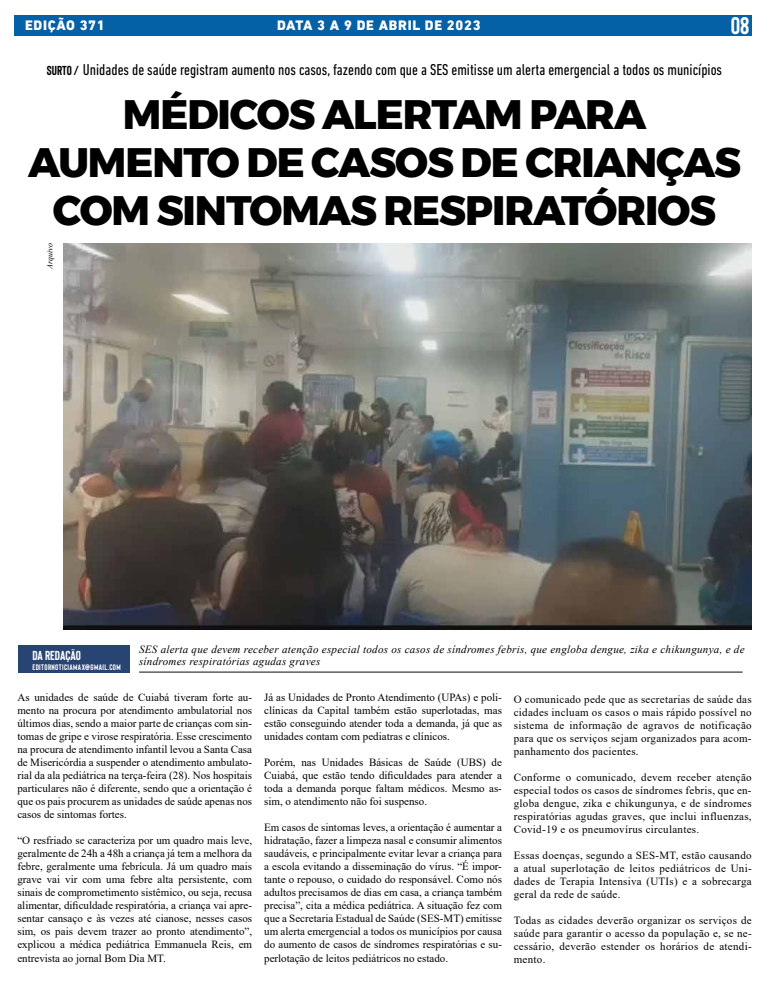
<style>
.page{position:relative;width:780px;height:993px;background:#fff}
.page>*{position:absolute;margin:0;border:0;box-sizing:border-box;transform-origin:0 0}
.t1{font:800 41px/48px "Montserrat";letter-spacing:-.025em;color:#000;text-align:center}
.t2{font:700 24px "Bison";color:#fff}
.t3{font:condensed 16px "DIN Next LT Pro";color:#000}
.t4{font:800 14px "DIN Next LT Pro";letter-spacing:.05em;color:#fff}
.t5{font:700 13px "Bison";letter-spacing:-.005em;color:#fff}
.t6{font:11px/13px "Times New Roman";color:#000;text-align:justify}
.t7{font:italic 11px/12px "Times New Roman";letter-spacing:.025em;color:#000}
.t8{font:700 8px "Bison";letter-spacing:.05em;color:#fff}
.t9{font:italic 8px "Times New Roman";color:#000}
.s1{font-family:"Bison";font-weight:700;font-stretch:normal;font-size:13px}
</style>
<div class="page">
<div style="left:14px;top:15px;width:737px;height:21px;background:#0561a6"></div>
<div style="left:18px;top:645px;width:112px;height:27px;background:#284473"></div>
<hr style="left:139px;top:671px;width:603px;height:1px;background:#0a0a0a">
<img style="left:63px;top:243px;width:688px;height:386px">
<p class="t4" style="left:25px;top:17px;width:81px">EDIÇÃO 371</p>
<p class="t4" style="left:277px;top:17px;width:205px">DATA 3 A 9 DE ABRIL DE 2023</p>
<h2 class="t2" style="left:730px;top:13px;width:20px">08</h2>
<h3 class="t3" style="left:47px;top:61px;width:676px"><span class="s1">SURTO /</span> Unidades de saúde registram aumento nos casos, fazendo com que a SES emitisse um alerta emergencial a todos os municípios</h3>
<h1 class="t1" style="left:28px;top:90px;width:714px">MÉDICOS ALERTAM PARA<br>AUMENTO DE CASOS DE CRIANÇAS<br>COM SINTOMAS RESPIRATÓRIOS</h1>
<p class="t9" style="left:44px;top:269px;width:27px;rotate:-90deg">Arquivo</p>
<p class="t5" style="left:32px;top:648px;width:50px">DA REDAÇÃO</p>
<p class="t8" style="left:32px;top:662px;width:90px">EDITORNOTICIAMAX@GMAIL.COM</p>
<p class="t7" style="left:139px;top:643px;width:607px">SES alerta que devem receber atenção especial todos os casos de síndromes febris, que engloba dengue, zika e chikungunya, e de síndromes respiratórias agudas graves</p>
<p class="t6" style="left:17px;top:690px;width:236px">As unidades de saúde de Cuiabá tiveram forte au&shy;mento na procura por atendimento ambulatorial nos últimos dias, sendo a maior parte de crianças com sin&shy;tomas de gripe e virose respiratória. Esse crescimento na procura de atendimento infantil levou a Santa Casa de Misericórdia a suspender o atendimento ambulato&shy;rial da ala pediátrica na terça-feira (28). Nos hospitais particulares não é diferente, sendo que a orientação é que os pais procurem as unidades de saúde apenas nos casos de sintomas fortes.</p>
<p class="t6" style="left:17px;top:833px;width:236px">“O resfriado se caracteriza por um quadro mais leve, geralmente de 24h a 48h a criança já tem a melhora da febre, geralmente uma febrícula. Já um quadro mais grave vai vir com uma febre alta persistente, com sinais de comprometimento sistêmico, ou seja, recusa alimentar, dificuldade respiratória, a criança vai apre&shy;sentar cansaço e às vezes até cianose, nesses casos sim, os pais devem trazer ao pronto atendimento”, explicou a médica pediátrica Emmanuela Reis, em entrevista ao jornal Bom Dia MT.</p>
<p class="t6" style="left:264px;top:690px;width:239px">Já as Unidades de Pronto Atendimento (UPAs) e poli&shy;clínicas da Capital também estão superlotadas, mas estão conseguindo atender toda a demanda, já que as unidades contam com pediatras e clínicos.</p>
<p class="t6" style="left:264px;top:755px;width:239px">Porém, nas Unidades Básicas de Saúde (UBS) de Cuiabá, que estão tendo dificuldades para atender a toda a demanda porque faltam médicos. Mesmo as&shy;sim, o atendimento não foi suspenso.</p>
<p class="t6" style="left:264px;top:820px;width:239px">Em casos de sintomas leves, a orientação é aumentar a hidratação, fazer a limpeza nasal e consumir alimentos saudáveis, e principalmente evitar levar a criança para a escola evitando a disseminação do vírus. “É impor&shy;tante o repouso, o cuidado do responsável. Como nós adultos precisamos de dias em casa, a criança também precisa”, cita a médica pediátrica. A situação fez com que a Secretaria Estadual de Saúde (SES-MT) emitisse um alerta emergencial a todos os municípios por causa do aumento de casos de síndromes respiratórias e su&shy;perlotação de leitos pediátricos no estado.</p>
<p class="t6" style="left:514px;top:692px;width:239px">O comunicado pede que as secretarias de saúde das cidades incluam os casos o mais rápido possível no sistema de informação de agravos de notificação para que os serviços sejam organizados para acom&shy;panhamento dos pacientes.</p>
<p class="t6" style="left:514px;top:770px;width:239px">Conforme o comunicado, devem receber atenção especial todos os casos de síndromes febris, que en&shy;globa dengue, zika e chikungunya, e de síndromes respiratórias agudas graves, que inclui influenzas, Covid-19 e os pneumovírus circulantes.</p>
<p class="t6" style="left:514px;top:848px;width:239px">Essas doenças, segundo a SES-MT, estão causando a atual superlotação de leitos pediátricos de Uni&shy;dades de Terapia Intensiva (UTIs) e a sobrecarga geral da rede de saúde.</p>
<p class="t6" style="left:514px;top:913px;width:239px">Todas as cidades deverão organizar os serviços de saúde para garantir o acesso da população e, se ne&shy;cessário, deverão estender os horários de atendi&shy;mento.</p>
</div>
